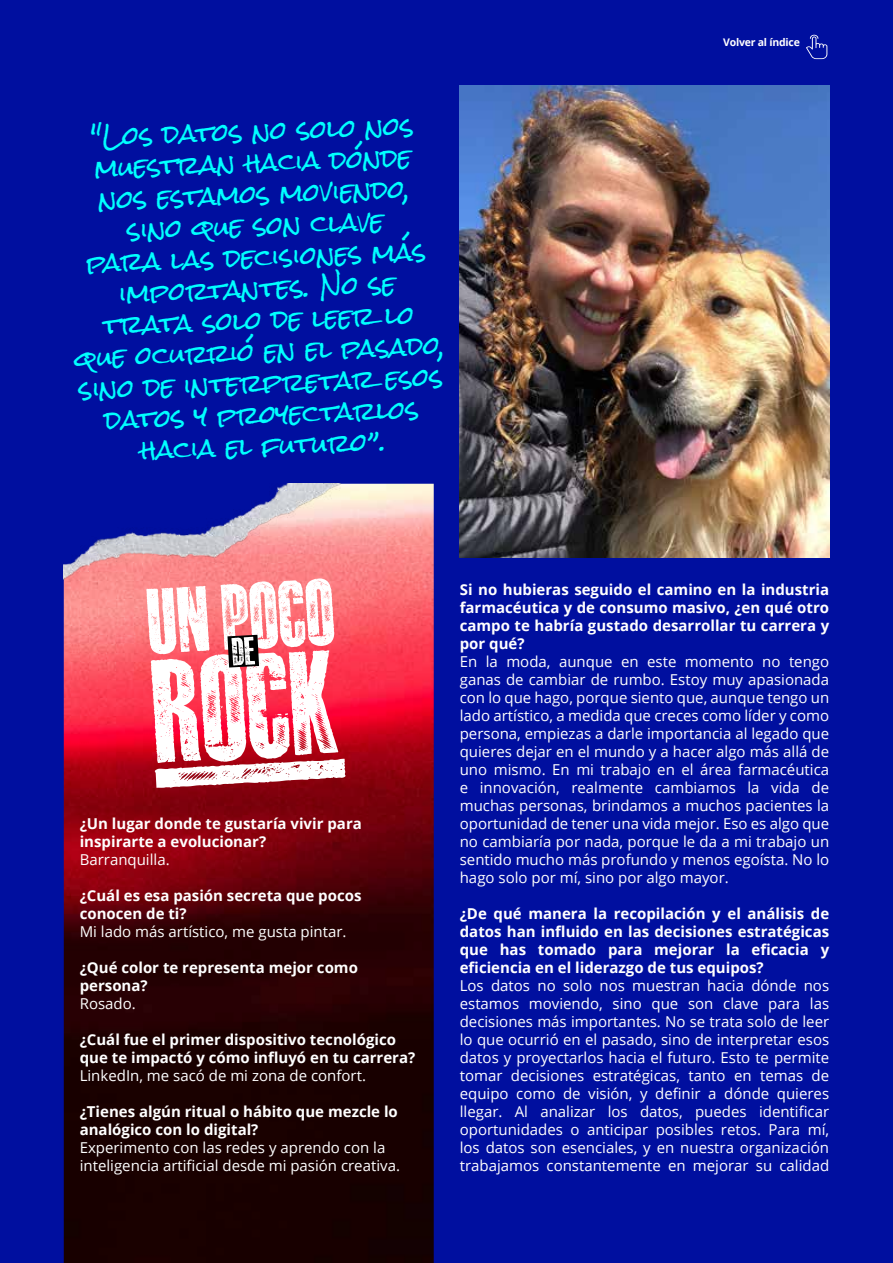
<style>
.page{position:relative;width:893px;height:1263px;background:#000f9f}
.page>*{position:absolute;margin:0;border:0;box-sizing:border-box;transform-origin:0 0}
.t1{font:24px/31.5px "Rock Salt";color:#0ff;text-align:center}
.t2{font:15px/18px "Open Sans";color:#fff;text-align:justify}
.t3{font:700 15px/18px "Open Sans";color:#fff}
.t4{font:700 10.5px "Open Sans";letter-spacing:-.02em;color:#fff}
</style>
<div class="page">
<img style="left:460px;top:85px;width:369px;height:472px">
<img style="left:64px;top:484px;width:370px;height:779px">
<svg style="left:146px;top:597px;width:199px;height:191px"></svg>
<img style="left:64px;top:484px;width:293px;height:113px">
<svg style="left:806px;top:35px;width:21px;height:24px"></svg>
<h1 class="t1" style="left:67px;top:123px;width:372px;rotate:-2deg">"Los datos no solo nos muestran hacia dónde nos estamos moviendo, sino que son clave<br>para las decisiones más importantes. No se trata solo de leer lo<br>que ocurrió en el pasado, sino de interpretar esos datos y proyectarlos hacia el futuro”.</h1>
<p class="t4" style="left:723px;top:35px;width:78px">Volver al índice</p>
<p class="t3" style="left:80px;top:814px;width:284px">¿Un lugar donde te gustaría vivir para inspirarte a evolucionar?</p>
<p class="t2" style="left:80px;top:850px;width:91px">Barranquilla.</p>
<p class="t3" style="left:80px;top:886px;width:283px">¿Cuál es esa pasión secreta que pocos conocen de ti?</p>
<p class="t2" style="left:80px;top:922px;width:268px">Mi lado más artístico, me gusta pintar.</p>
<p class="t3" style="left:80px;top:958px;width:280px">¿Qué color te representa mejor como persona?</p>
<p class="t2" style="left:80px;top:994px;width:58px">Rosado.</p>
<p class="t3" style="left:80px;top:1030px;width:337px">¿Cuál fue el primer dispositivo tecnológico que te impactó y cómo influyó en tu carrera?</p>
<p class="t2" style="left:80px;top:1066px;width:288px">LinkedIn, me sacó de mi zona de confort.</p>
<p class="t3" style="left:80px;top:1102px;width:320px">¿Tienes algún ritual o hábito que mezcle lo analógico con lo digital?</p>
<p class="t2" style="left:80px;top:1138px;width:322px">Experimento con las redes y aprendo con la inteligencia artificial desde mi pasión creativa.</p>
<p class="t3" style="left:460px;top:580px;width:371px;text-align:justify">Si no hubieras seguido el camino en la industria farmacéutica y de consumo masivo, ¿en qué otro campo te habría gustado desarrollar tu carrera y por qué?</p>
<p class="t2" style="left:460px;top:652px;width:371px">En la moda, aunque en este momento no tengo ganas de cambiar de rumbo. Estoy muy apasionada con lo que hago, porque siento que, aunque tengo un lado artístico, a medida que creces como líder y como persona, empiezas a darle importancia al legado que quieres dejar en el mundo y a hacer algo más allá de uno mismo. En mi trabajo en el área farmacéutica e innovación, realmente cambiamos la vida de muchas personas, brindamos a muchos pacientes la oportunidad de tener una vida mejor. Eso es algo que no cambiaría por nada, porque le da a mi trabajo un sentido mucho más profundo y menos egoísta. No lo hago solo por mí, sino por algo mayor.</p>
<p class="t3" style="left:460px;top:904px;width:371px;text-align:justify">¿De qué manera la recopilación y el análisis de datos han influido en las decisiones estratégicas que has tomado para mejorar la eficacia y eficiencia en el liderazgo de tus equipos?</p>
<p class="t2" style="left:460px;top:976px;width:371px">Los datos no solo nos muestran hacia dónde nos estamos moviendo, sino que son clave para las decisiones más importantes. No se trata solo de leer lo que ocurrió en el pasado, sino de interpretar esos datos y proyectarlos hacia el futuro. Esto te permite tomar decisiones estratégicas, tanto en temas de equipo como de visión, y definir a dónde quieres llegar. Al analizar los datos, puedes identificar oportunidades o anticipar posibles retos. Para mí, los datos son esenciales, y en nuestra organización trabajamos constantemente en mejorar su calidad</p>
</div>
